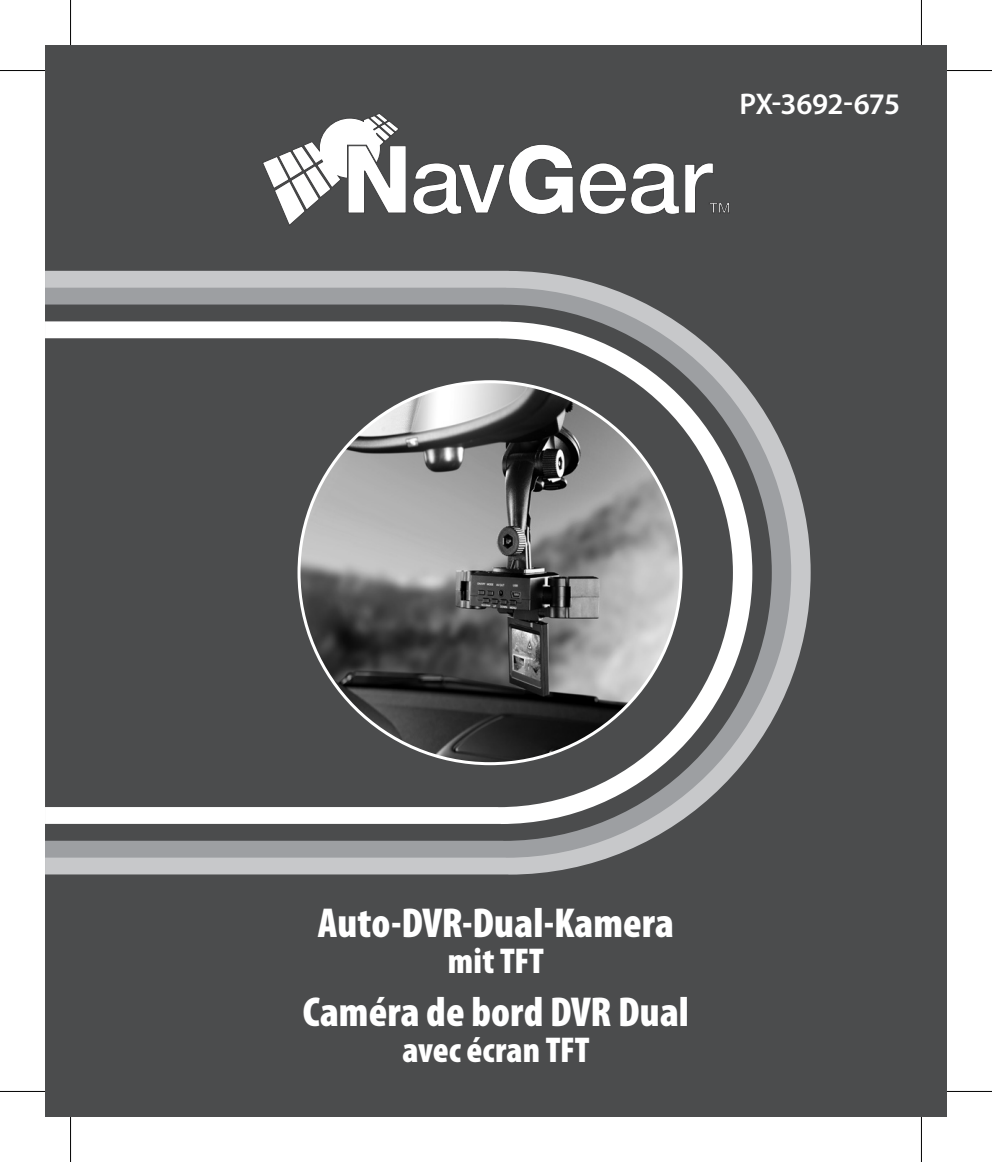
<style>
.page{position:relative;width:992px;height:1162px;background:#fff}
.page>*{position:absolute;margin:0;border:0;box-sizing:border-box;transform-origin:0 0}
.t1{font:900 condensed 42px "Myriad Pro";letter-spacing:.005em;color:#fff}
.t2{font:900 condensed 36px "Myriad Pro";color:#fff}
.t3{font:600 30px "Myriad Pro";letter-spacing:-.025em;color:#fff}
</style>
<div class="page">
<div style="left:45px;top:45px;width:901px;height:1071px;background:#4b4c4d"></div>
<svg style="left:413px;top:144px;width:160px;height:70px"></svg>
<svg style="left:580px;top:163px;width:149px;height:51px"></svg>
<svg style="left:262px;top:113px;width:144px;height:113px"></svg>
<svg style="left:45px;top:271px;width:765px;height:603px;fill:#c7c8ca"></svg>
<svg style="left:45px;top:288px;width:746px;height:569px;fill:#9d9fa2"></svg>
<svg style="left:45px;top:304px;width:726px;height:537px"></svg>
<svg style="left:45px;top:321px;width:707px;height:503px;fill:#fff"></svg>
<svg style="left:45px;top:338px;width:688px;height:469px"></svg>
<img style="left:299px;top:382px;width:382px;height:381px;border-radius:190px">
<svg style="left:0;top:1091px;width:45px;height:1px"></svg>
<svg style="left:946px;top:1089px;width:45px;height:4px"></svg>
<svg style="left:921px;top:0;width:1px;height:45px"></svg>
<svg style="left:919px;top:1116px;width:4px;height:45px"></svg>
<hr style="left:0;top:70px;width:45px;height:1px;background:#000">
<hr style="left:946px;top:70px;width:45px;height:1px;background:#000">
<hr style="left:0;top:1090px;width:45px;height:1px;background:#000">
<hr style="left:946px;top:1090px;width:45px;height:1px;background:#000">
<hr style="left:70px;top:0;width:1px;height:45px;background:#000">
<hr style="left:70px;top:1116px;width:1px;height:45px;background:#000">
<hr style="left:920px;top:0;width:1px;height:45px;background:#000">
<hr style="left:920px;top:1116px;width:1px;height:45px;background:#000">
<p class="t3" style="left:739px;top:85px;width:162px">PX-3692-675</p>
<p class="t1" style="left:318px;top:900px;width:357px">Auto-DVR-Dual-Kamera</p>
<p class="t2" style="left:448px;top:941px;width:97px">mit TFT</p>
<p class="t1" style="left:303px;top:989px;width:387px">Caméra de bord DVR Dual</p>
<p class="t2" style="left:402px;top:1030px;width:188px">avec écran TFT</p>
</div>
